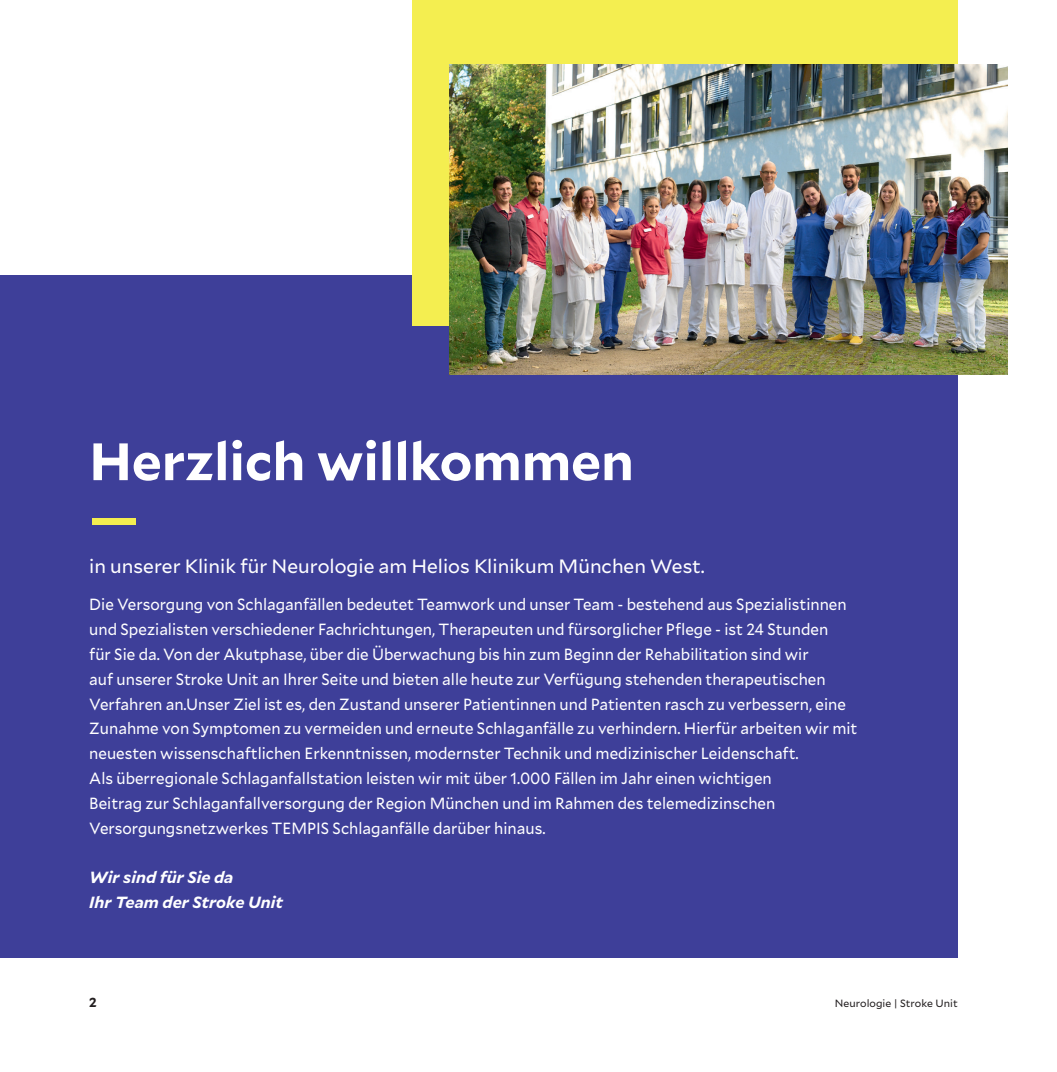
<style>
.page{position:relative;width:1057px;height:1072px;background:#fff}
.page>*{position:absolute;margin:0;border:0;box-sizing:border-box;transform-origin:0 0}
.t1{font:700 52.5px "Mallory";color:#fff}
.t2{font:700 52.5px "Mallory";color:#f4ee50}
.t3{font:19.25px "Mallory";color:#fff}
.t4{font:16.1px/24.8px "Mallory";color:#fff;scale:.94 1}
.t5{font:italic 700 16.1px/24.8px "Mallory";color:#fff}
.t6{font:700 13.12px "Mallory";color:#231f20}
.t7{font:10.5px "Mallory";letter-spacing:.005em;color:#231f20}
</style>
<div class="page">
<div style="left:0;top:275px;width:957px;height:682px;background:#3e3f99"></div>
<div style="left:412px;top:0;width:545px;height:325px;background:#f4ee50"></div>
<img style="left:449px;top:64px;width:558px;height:311px">
<h1 class="t1" style="left:89px;top:422px;width:546px">Herzlich willkommen</h1>
<h1 class="t2" style="left:89px;top:478px;width:51px">—</h1>
<p class="t3" style="left:89px;top:552px;width:617px">in unserer Klinik für Neurologie am Helios Klinikum München West.</p>
<p class="t4" style="left:89px;top:591px;width:818px">Die Versorgung von Schlaganfällen bedeutet Teamwork und unser Team - bestehend aus Spezialistinnen und Spezialisten verschiedener Fachrichtungen, Therapeuten und fürsorglicher Pflege - ist 24 Stunden<br>für Sie da. Von der Akutphase, über die Überwachung bis hin zum Beginn der Rehabilitation sind wir<br>auf unserer Stroke Unit an Ihrer Seite und bieten alle heute zur Verfügung stehenden therapeutischen Verfahren an.Unser Ziel ist es, den Zustand unserer Patientinnen und Patienten rasch zu verbessern, eine Zunahme von Symptomen zu vermeiden und erneute Schlaganfälle zu verhindern. Hierfür arbeiten wir mit neuesten wissenschaftlichen Erkenntnissen, modernster Technik und medizinischer Leidenschaft.<br>Als überregionale Schlaganfallstation leisten wir mit über 1.000 Fällen im Jahr einen wichtigen<br>Beitrag zur Schlaganfallversorgung der Region München und im Rahmen des telemedizinschen Versorgungsnetzwerkes TEMPIS Schlaganfälle darüber hinaus.</p>
<p class="t5" style="left:89px;top:864px;width:195px">Wir sind für Sie da<br>Ihr Team der Stroke Unit</p>
<p class="t6" style="left:89px;top:992px;width:9px">2</p>
<p class="t7" style="left:835px;top:996px;width:124px">Neurologie | Stroke Unit</p>
</div>
